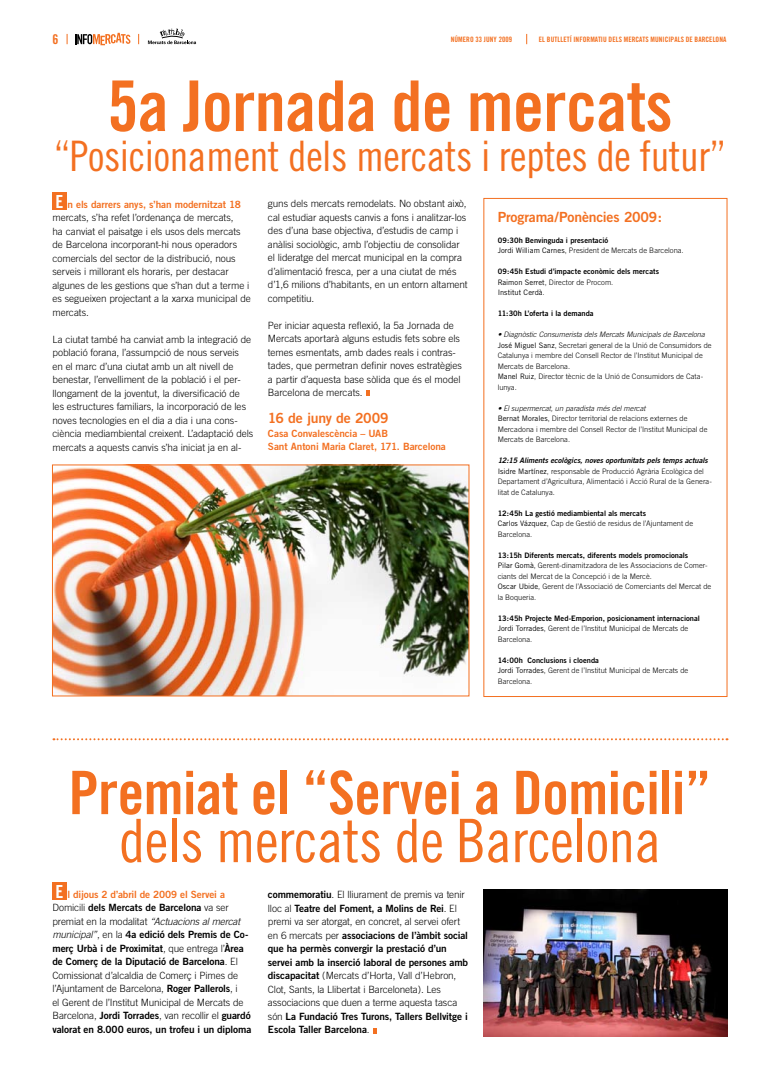
<style>
.page{position:relative;width:780px;height:1083px;background:#fff}
.page>*{position:absolute;margin:0;border:0;box-sizing:border-box;transform-origin:0 0}
.t1{font:70px "Trade Gothic Bold Cond Twenty";letter-spacing:-.01em;color:#f37021}
.t2{font:60px "Trade Gothic Bold Cond Twenty";letter-spacing:-.01em;color:#f37021}
.t3{font:60px "Trade Gothic Cond Eighteen";letter-spacing:-.01em;color:#f37021}
.t4{font:42px "Trade Gothic Cond Eighteen";letter-spacing:-.01em;color:#f37021}
.t5{font:18px "Trade Gothic Bold Cond Twenty";color:#fff}
.t6{font:14px "Trade Gothic Bold Two";letter-spacing:-.015em;color:#f37021}
.t7{font:13.5px "Trade Gothic Bold Cond Twenty";color:#f37021}
.t8{font:300 10px/13.5px "Trade Gothic";letter-spacing:-.01em;color:#000}
.t9{font:10px/13.5px "Trade Gothic Bold Two";letter-spacing:-.01em;color:#000}
.t10{font:10px/13.5px "Trade Gothic Bold Two";letter-spacing:-.01em;color:#f37021}
.t11{font:300 7.5px/10.5px "Trade Gothic";letter-spacing:.005em;color:#000}
.t12{font:7.5px "Trade Gothic Bold Two";letter-spacing:.005em;color:#000}
.t13{font:italic 7.5px "Trade Gothic Bold Two";letter-spacing:-.005em;color:#000}
.t14{font:7.5px/10.5px "Trade Gothic";color:#000}
.t15{font:7.4px "Trade Gothic Bold Cond Twenty";letter-spacing:.01em;color:#f37021}
.s1{font-weight:400}
.s2{font-weight:300}
.s3{font-style:italic}
.s4{font-family:"Trade Gothic Bold Two";font-weight:400}
.s5{font-family:"Trade Gothic";font-weight:300}
.s6{font-family:"Trade Gothic";font-weight:300;color:#000}
.s7{color:#000}
.s8{font-family:"Trade Gothic";font-weight:300;font-style:italic}
</style>
<div class="page">
<svg style="left:148px;top:29px;width:48px;height:15px"></svg>
<svg style="left:75px;top:33px;width:55px;height:12px"></svg>
<div style="left:483px;top:198px;width:244px;height:499px;border:1px solid #f37021"></div>
<img style="left:54px;top:466px;width:413px;height:228px">
<div style="left:52px;top:464px;width:417px;height:232px;border:1px solid #f37021"></div>
<svg style="left:53px;top:738px;width:674px;height:2px"></svg>
<div style="left:52px;top:192px;width:15px;height:18px;background:#f37021"></div>
<div style="left:52px;top:883px;width:15px;height:17px;background:#f37021"></div>
<svg style="left:366px;top:391px;width:4px;height:5px"></svg>
<svg style="left:373px;top:1028px;width:3px;height:6px"></svg>
<img style="left:483px;top:889px;width:244px;height:147px">
<h3 class="t7" style="left:52px;top:31px;width:7px">6</h3>
<p class="t15" style="left:450px;top:34px;width:63px">NÚMERO 33 JUNY 2009</p>
<p class="t15" style="left:539px;top:34px;width:189px">EL BUTLLETÍ INFORMATIU DELS MERCATS MUNICIPALS DE BARCELONA</p>
<h1 class="t1" style="left:107px;top:64px;width:567px">5a Jornada de mercats</h1>
<h3 class="t4" style="left:54px;top:131px;width:673px">“Posicionament dels mercats i reptes de futur”</h3>
<h3 class="t6" style="left:497px;top:208px;width:166px">Programa/Ponències 2009:</h3>
<p class="t12" style="left:497px;top:235px;width:112px">09:30h Benvinguda i presentació</p>
<p class="t11" style="left:497px;top:245px;width:187px"><span class="s1">Jordi William Carnes</span>, President de Mercats de Barcelona.</p>
<p class="t12" style="left:497px;top:267px;width:163px">09:45h Estudi d’impacte econòmic dels mercats</p>
<p class="t14" style="left:497px;top:277px;width:117px">Raimon Serret<span class="s2">, Director de Procom.<br></span>Institut Cerdà<span class="s2">.</span></p>
<p class="t12" style="left:497px;top:309px;width:97px">11:30h L’oferta i la demanda</p>
<p class="t11" style="left:497px;top:329px;width:215px"><span class="s3">• Diagnòstic Consumerista dels Mercats Municipals de Barcelona </span><span class="s1">José Miguel Sanz</span>, Secretari general de la Unió de Consumidors de Catalunya i membre del Consell Rector de l’Institut Municipal de Mercats de Barcelona.<br><span class="s1">Manel Ruiz</span>, Director tècnic de la Unió de Consumidors de Cata&shy;lunya.</p>
<p class="t11" style="left:497px;top:403px;width:211px"><span class="s3">• El supermercat, un paradista més del mercat<br></span><span class="s1">Bernat Morales</span>, Director territorial de relacions externes de Mercadona i membre del Consell Rector de l’Institut Municipal de Mercats de Barcelona.</p>
<p class="t13" style="left:497px;top:456px;width:212px">12:15 Aliments ecològics, noves oportunitats pels temps actuals</p>
<p class="t11" style="left:497px;top:466px;width:216px"><span class="s1">Isidre Martínez</span>, responsable de Producció Agrària Ecològica del<br>Departament d’Agricultura, Alimentació i Acció Rural de la Genera&shy;litat de Catalunya.</p>
<p class="t12" style="left:497px;top:508px;width:150px">12:45h La gestió mediambiental als mercats</p>
<p class="t11" style="left:497px;top:518px;width:197px"><span class="s1">Carlos Vázquez</span>, Cap de Gestió de residus de l’Ajuntament de<br>Barcelona.</p>
<p class="t12" style="left:497px;top:550px;width:192px">13:15h Diferents mercats, diferents models promocionals</p>
<p class="t11" style="left:497px;top:560px;width:215px"><span class="s1">Pilar Gomà</span>, Gerent-dinamitzadora de les Associacions de Comer&shy;ciants del Mercat de la Concepció i de la Mercè.<br><span class="s1">Oscar Ubide</span>, Gerent de l’Associació de Comerciants del Mercat de la Boqueria.</p>
<p class="t12" style="left:497px;top:613px;width:204px">13:45h Projecte Med-Emporion, posicionament internacional</p>
<p class="t11" style="left:497px;top:623px;width:192px"><span class="s1">Jordi Torrades</span>, Gerent de l’Institut Municipal de Mercats de<br>Barcelona.</p>
<p class="t12" style="left:497px;top:655px;width:103px">14:00h Conclusions i cloenda</p>
<p class="t11" style="left:497px;top:665px;width:192px"><span class="s1">Jordi Torrades</span>, Gerent de l’Institut Municipal de Mercats de<br>Barcelona.</p>
<h3 class="t5" style="left:56px;top:190px;width:9px">E</h3>
<p class="t8" style="left:268px;top:197px;width:201px">guns dels mercats remodelats. No obstant això, cal estudiar aquests canvis a fons i analitzar-los des d’una base objectiva, d’estudis de camp i anàlisi sociològic, amb l’objectiu de consolidar el lideratge del mercat municipal en la compra d’alimentació fresca, per a una ciutat de més d’1,6 milions d’habitants, en un entorn altament competitiu.</p>
<p class="t8" style="left:268px;top:318px;width:195px">Per iniciar aquesta reflexió, la 5a Jornada de Mercats aportarà alguns estudis fets sobre els temes esmentats, amb dades reals i contras&shy;tades, que permetran definir noves estratègies a partir d’aquesta base sòlida que és el model Barcelona de mercats.</p>
<h3 class="t6" style="left:268px;top:409px;width:122px">16 de juny de 2009</h3>
<p class="t10" style="left:268px;top:426px;width:179px">Casa Convalescència – UAB<br>Sant Antoni Maria Claret, 171. Barcelona</p>
<p class="t10" style="left:68px;top:197px;width:175px">n els darrers anys, s’han modernitzat 18</p>
<p class="t8" style="left:52px;top:211px;width:200px">mercats, s’ha refet l’ordenança de mercats,<br>ha canviat el paisatge i els usos dels mercats de Barcelona incorporant-hi nous operadors comercials del sector de la distribució, nous serveis i millorant els horaris, per destacar algunes de les gestions que s’han dut a terme i es segueixen projectant a la xarxa municipal de mercats.</p>
<p class="t8" style="left:52px;top:332px;width:202px">La ciutat també ha canviat amb la integració de població forana, l’assumpció de nous serveis<br>en el marc d’una ciutat amb un alt nivell de benestar, l’envelliment de la població i el per&shy;llongament de la joventut, la diversificació de les estructures familiars, la incorporació de les noves tecnologies en el dia a dia i una cons&shy;ciència mediambiental creixent. L’adaptació dels mercats a aquests canvis s’ha iniciat ja en al-</p>
<h2 class="t2" style="left:69px;top:756px;width:644px">Premiat el “Servei a Domicili”</h2>
<h2 class="t3" style="left:119px;top:805px;width:544px">dels mercats de Barcelona</h2>
<p class="t8" style="left:268px;top:888px;width:198px"><span class="s4">commemoratiu</span>. El lliurament de premis va tenir</p>
<p class="t9" style="left:268px;top:901px;width:190px"><span class="s5">lloc al</span> Teatre del Foment, a Molins de Rei<span class="s5">. El</span></p>
<p class="t8" style="left:268px;top:915px;width:194px">premi va ser atorgat, en concret, al servei ofert</p>
<p class="t9" style="left:268px;top:928px;width:202px"><span class="s5">en 6 mercats per</span> associacions de l’àmbit social que ha permès convergir la prestació d’un servei amb la inserció laboral de persones amb</p>
<p class="t8" style="left:268px;top:969px;width:191px"><span class="s4">discapacitat</span> (Mercats d’Horta, Vall d’Hebron,<br>Clot, Sants, la Llibertat i Barceloneta). Les associacions que duen a terme aquesta tasca</p>
<p class="t9" style="left:268px;top:1009px;width:201px"><span class="s5">són</span> La Fundació Tres Turons, Tallers Bellvitge i<br>Escola Taller Barcelona<span class="s5">.</span></p>
<h3 class="t5" style="left:56px;top:881px;width:9px">E</h3>
<p class="t10" style="left:52px;top:887px;width:178px;text-indent:15px">l dijous 2 d’abril de 2009 el Servei a<br><span class="s6">Domicili</span> <span class="s7">dels Mercats de Barcelona</span> <span class="s6">va ser</span></p>
<p class="t8" style="left:52px;top:914px;width:189px">premiat en la modalitat <span class="s3">“Actuacions al mercat</span></p>
<p class="t9" style="left:52px;top:928px;width:197px"><span class="s8">municipal”</span><span class="s5">, en la</span> 4a edició dels Premis de Co&shy;merç Urbà i de Proximitat<span class="s5">, que entrega l’</span>Àrea de Comerç de la Diputació de Barcelona<span class="s5">. El</span></p>
<p class="t8" style="left:52px;top:968px;width:200px">Comissionat d’alcaldia de Comerç i Pimes de l’Ajuntament de Barcelona, <span class="s4">Roger Pallerols</span>, i<br>el Gerent de l’Institut Municipal de Mercats de Barcelona, <span class="s4">Jordi Torrades</span>, van recollir el <span class="s4">guardó</span></p>
<p class="t9" style="left:52px;top:1022px;width:200px">valorat en 8.000 euros, un trofeu i un diploma</p>
</div>
